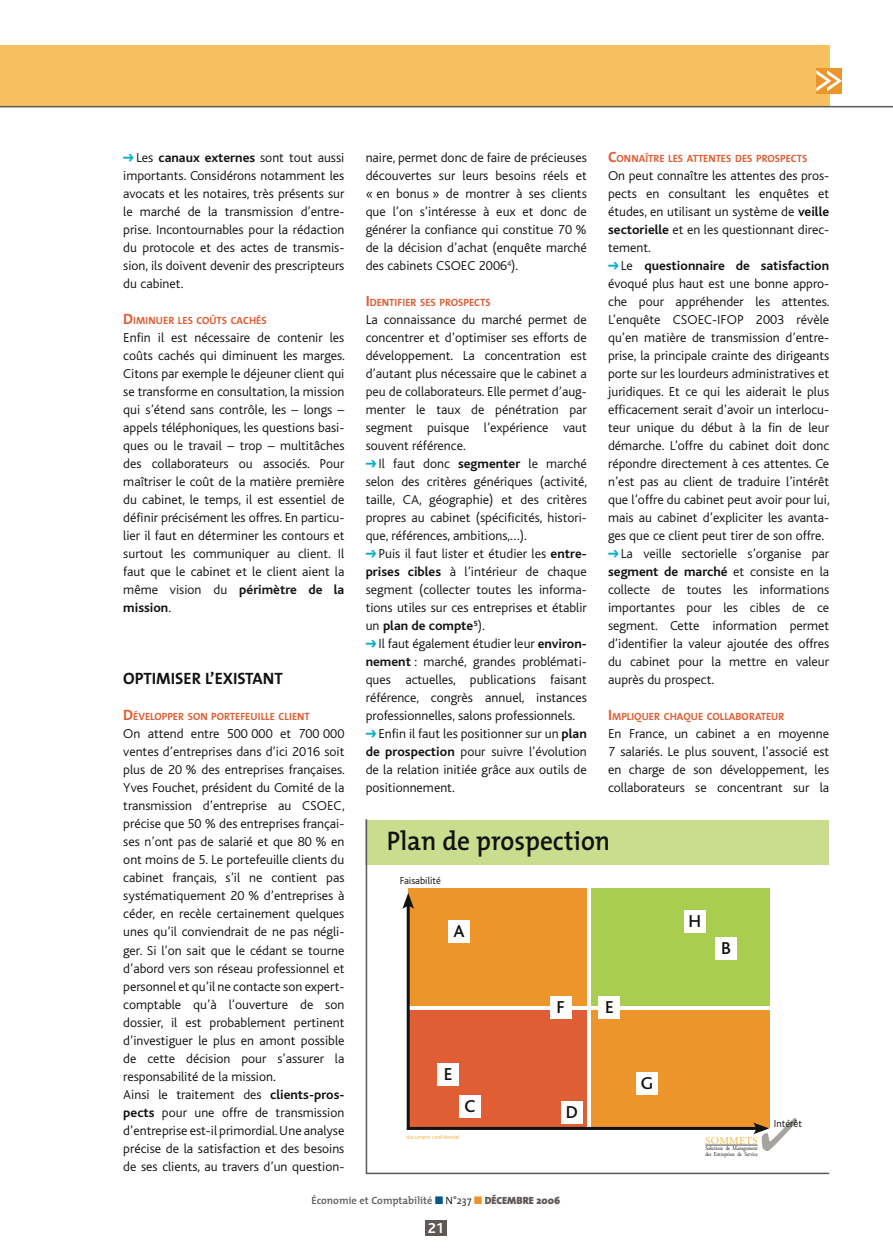
<style>
.page{position:relative;width:893px;height:1255px;background:#fff}
.page>*{position:absolute;margin:0;border:0;box-sizing:border-box;transform-origin:0 0}
.t1{font:600 27px "The Mix";color:#121212;scale:.94 1}
.t2{font:500 18px "Bliss";color:#121212}
.t3{font:700 16.5px "The Mix";color:#121212}
.t4{font:700 15px "Bliss";color:#fff}
.t5{font:300 13.5px/18px "Bliss";color:#121212;text-align:justify}
.t6{font:700 10.5px "The Mix";color:#e05e34}
.t7{font:600 10.5px "The Mix";color:#5e5956}
.t8{font:300 10.5px "Bliss";color:#121212}
.t9{font:10.5px "Adobe Garamond Pro";letter-spacing:.025em;color:#f2b33e}
.t10{font:6px/6px "Adobe Garamond Pro";color:#121212;scale:.82 1}
.t11{font:300 6px "Bliss";color:#f2b33e}
.s1{font-family:"Monotype Sorts";font-weight:400;font-size:12px;color:#07afce}
.s2{font-weight:700}
.s3{font-size:15px}
.s4{font-family:"Monotype Sorts";font-weight:400;color:#00588c}
.s5{font-weight:300;color:#121212}
.s6{font-family:"Monotype Sorts";font-weight:400;color:#eb952b}
.s7{font-weight:900}
</style>
<div class="page">
<svg style="left:365px;top:819px;width:465px;height:355px"></svg>
<div style="left:408px;top:888px;width:179px;height:117px;background:#eb952b"></div>
<div style="left:591px;top:888px;width:179px;height:117px;background:#a9cd4e"></div>
<div style="left:408px;top:1009px;width:179px;height:118px;background:#e05e34"></div>
<div style="left:591px;top:1009px;width:179px;height:118px;background:#eb952b"></div>
<div style="left:425px;top:1219px;width:21px;height:16px;background:#5e5956"></div>
<div style="left:0;top:45px;width:829px;height:61px;background:#f6c061"></div>
<hr style="left:0;top:106px;width:893px;height:1px;background:#5e5956">
<div style="left:816px;top:68px;width:26px;height:26px;background:#eb952b"></div>
<svg style="left:816px;top:70px;width:26px;height:21px"></svg>
<div style="left:449px;top:919px;width:21px;height:23px;background:#fff"></div>
<div style="left:550px;top:995px;width:21px;height:23px;background:#fff"></div>
<div style="left:599px;top:995px;width:21px;height:23px;background:#fff"></div>
<div style="left:684px;top:909px;width:21px;height:23px;background:#fff"></div>
<div style="left:715px;top:936px;width:22px;height:23px;background:#fff"></div>
<div style="left:437px;top:1062px;width:22px;height:23px;background:#fff"></div>
<div style="left:459px;top:1094px;width:21px;height:23px;background:#fff"></div>
<div style="left:561px;top:1100px;width:22px;height:23px;background:#fff"></div>
<div style="left:636px;top:1071px;width:21px;height:23px;background:#fff"></div>
<hr style="left:407px;top:903px;width:3px;height:223px;background:#121212">
<svg style="left:402px;top:892px;width:12px;height:16px"></svg>
<hr style="left:407px;top:1126px;width:352px;height:3px;background:#121212">
<svg style="left:753px;top:1117px;width:43px;height:34px"></svg>
<hr style="left:705px;top:1144px;width:53px;height:1px;background:#494c4b">
<p class="t5" style="left:123px;top:149px;width:223px"><span class="s1">‘</span> Les <span class="s2">canaux externes</span> sont tout aussi importants. Considérons notamment les avocats et les notaires, très présents sur le marché de la transmission d’entre&shy;prise. Incontournables pour la rédaction du protocole et des actes de transmis&shy;sion, ils doivent devenir des prescripteurs du cabinet.</p>
<p class="t6" style="left:123px;top:312px;width:145px"><span class="s3">D</span>IMINUER LES COÛTS CACHÉS</p>
<p class="t5" style="left:123px;top:329px;width:223px">Enfin il est nécessaire de contenir les coûts cachés qui diminuent les marges.<br>Citons par exemple le déjeuner client qui se transforme en consultation, la mission qui s’étend sans contrôle, les – longs – appels téléphoniques, les questions basi&shy;ques ou le travail – trop – multitâches des collaborateurs ou associés. Pour maîtriser le coût de la matière première du cabinet, le temps, il est essentiel de définir précisément les offres. En particu&shy;lier il faut en déterminer les contours et surtout les communiquer au client. Il faut que le cabinet et le client aient la même vision du <span class="s2">périmètre de la mission</span>.</p>
<p class="t3" style="left:123px;top:665px;width:161px">OPTIMISER L’EXISTANT</p>
<p class="t6" style="left:123px;top:708px;width:188px"><span class="s3">D</span>ÉVELOPPER SON PORTEFEUILLE CLIENT</p>
<p class="t5" style="left:123px;top:725px;width:223px;text-align:left">On attend entre 500 000 et 700 000 ventes d’entreprises dans d’ici 2016 soit plus de 20 % des entreprises françaises.<br>Yves Fouchet, président du Comité de la transmission d’entreprise au CSOEC, précise que 50 % des entreprises françai&shy;ses n’ont pas de salarié et que 80 % en ont moins de 5. Le portefeuille clients du cabinet français, s’il ne contient pas systématiquement 20 % d’entreprises à céder, en recèle certainement quelques unes qu’il conviendrait de ne pas négli&shy;ger. Si l’on sait que le cédant se tourne d’abord vers son réseau professionnel et personnel et qu’il ne contacte son expert&shy;comptable qu’à l’ouverture de son dossier, il est probablement pertinent d’investiguer le plus en amont possible de cette décision pour s’assurer la responsabilité de la mission.<br>Ainsi le traitement des <span class="s2">clients-pros&shy;pects</span> pour une offre de transmission d’entreprise est-il primordial. Une analyse précise de la satisfaction et des besoins de ses clients, au travers d’un question-</p>
<p class="t5" style="left:366px;top:149px;width:223px">naire, permet donc de faire de précieuses découvertes sur leurs besoins réels et « en bonus » de montrer à ses clients que l’on s’intéresse à eux et donc de générer la confiance qui constitue 70 % de la décision d’achat (enquête marché des cabinets CSOEC 2006<sup>4</sup>).</p>
<p class="t6" style="left:366px;top:294px;width:127px"><span class="s3">I</span> DENTIFIER SES PROSPECTS</p>
<p class="t5" style="left:366px;top:311px;width:223px;text-align:left">La connaissance du marché permet de concentrer et d’optimiser ses efforts de développement. La concentration est d’autant plus nécessaire que le cabinet a peu de collaborateurs. Elle permet d’aug&shy;menter le taux de pénétration par segment puisque l’expérience vaut souvent référence.<br><span class="s1">‘</span> Il faut donc <span class="s2">segmenter</span> le marché selon des critères génériques (activité, taille, CA, géographie) et des critères propres au cabinet (spécificités, histori&shy;que, références, ambitions,…).<br><span class="s1">‘</span> Puis il faut lister et étudier les <span class="s2">entre&shy;prises cibles</span> à l’intérieur de chaque segment (collecter toutes les informa&shy;tions utiles sur ces entreprises et établir un <span class="s2">plan de compte</span><sup>5</sup>).<br><span class="s1">‘</span> Il faut également étudier leur <span class="s2">environ&shy;nement</span> : marché, grandes problémati&shy;ques actuelles, publications faisant référence, congrès annuel, instances professionnelles, salons professionnels. <span class="s1">‘</span> Enfin il faut les positionner sur un <span class="s2">plan de prospection</span> pour suivre l’évolution de la relation initiée grâce aux outils de positionnement.</p>
<p class="t6" style="left:608px;top:150px;width:201px"><span class="s3">C</span>ONNAÎTRE LES ATTENTES DES PROSPECTS</p>
<p class="t5" style="left:608px;top:167px;width:223px;text-align:left">On peut connaître les attentes des pros&shy;pects en consultant les enquêtes et études, en utilisant un système de <span class="s2">veille sectorielle</span> et en les questionnant direc&shy;tement.<br><span class="s1">‘</span> Le <span class="s2">questionnaire de satisfaction </span>évoqué plus haut est une bonne appro&shy;che pour appréhender les attentes.<br>L’enquête CSOEC-IFOP 2003 révèle qu’en matière de transmission d’entre&shy;prise, la principale crainte des dirigeants porte sur les lourdeurs administratives et juridiques. Et ce qui les aiderait le plus efficacement serait d’avoir un interlocu&shy;teur unique du début à la fin de leur démarche. L’offre du cabinet doit donc répondre directement à ces attentes. Ce n’est pas au client de traduire l’intérêt que l’offre du cabinet peut avoir pour lui, mais au cabinet d’expliciter les avanta&shy;ges que ce client peut tirer de son offre. <span class="s1">‘</span> La veille sectorielle s’organise par <span class="s2">segment de marché</span> et consiste en la collecte de toutes les informations importantes pour les cibles de ce segment. Cette information permet d’identifier la valeur ajoutée des offres du cabinet pour la mettre en valeur auprès du prospect.</p>
<p class="t6" style="left:608px;top:708px;width:178px"><span class="s3">I</span> MPLIQUER CHAQUE COLLABORATEUR</p>
<p class="t5" style="left:608px;top:725px;width:223px">En France, un cabinet a en moyenne 7 salariés. Le plus souvent, l’associé est en charge de son développement, les collaborateurs se concentrant sur la</p>
<h1 class="t1" style="left:387px;top:818px;width:239px">Plan de prospection</h1>
<p class="t8" style="left:400px;top:874px;width:43px">Faisabilité</p>
<h2 class="t2" style="left:454px;top:921px;width:13px">a</h2>
<h2 class="t2" style="left:444px;top:1064px;width:10px">E</h2>
<h2 class="t2" style="left:556px;top:997px;width:10px">F</h2>
<h2 class="t2" style="left:605px;top:997px;width:10px">E</h2>
<h2 class="t2" style="left:464px;top:1096px;width:12px">C</h2>
<h2 class="t2" style="left:566px;top:1102px;width:14px">D</h2>
<p class="t11" style="left:407px;top:1133px;width:54px">document confidentiel</p>
<h2 class="t2" style="left:641px;top:1073px;width:14px">G</h2>
<h2 class="t2" style="left:688px;top:911px;width:14px">H</h2>
<h2 class="t2" style="left:721px;top:938px;width:11px">B</h2>
<p class="t9" style="left:705px;top:1134px;width:54px">SOMMETS</p>
<p class="t10" style="left:705px;top:1145px;width:65px">Solutions de Management des Entreprises de Service</p>
<p class="t8" style="left:774px;top:1117px;width:30px">Intérêt</p>
<p class="t7" style="left:312px;top:1191px;width:250px">économie et Comptabilité <span class="s4">n</span> <span class="s5">N°237</span> <span class="s6">n</span> <span class="s7">DÉCEMBRE 2006</span></p>
<p class="t4" style="left:428px;top:1219px;width:18px">21</p>
</div>
